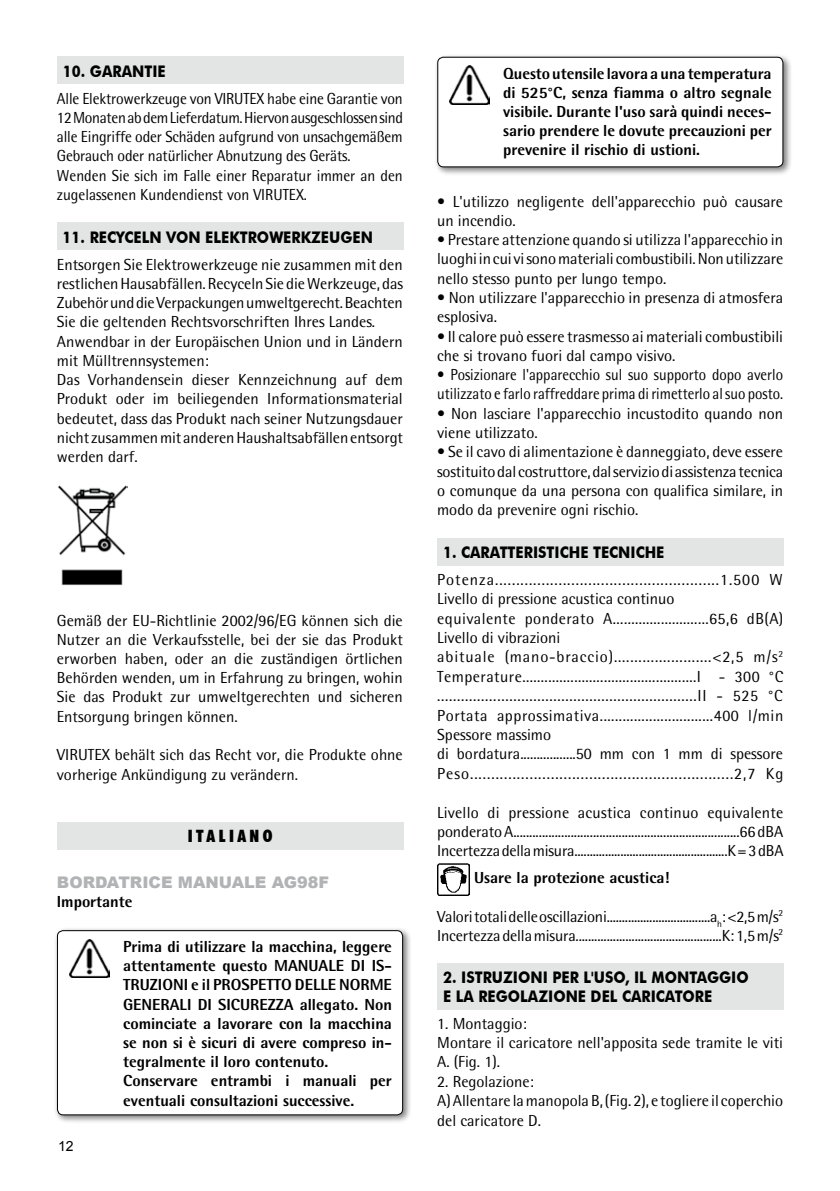
<style>
.page{position:relative;width:840px;height:1191px;background:#fff}
.page>*{position:absolute;margin:0;border:0;box-sizing:border-box;transform-origin:0 0}
.t1{font:900 condensed 17px "Futura BT";letter-spacing:.2em;color:#000}
.t2{font:16px/19.2px "Rotis Semi Sans";color:#000}
.t3{font:16px/19.4px "Rotis Semi Sans";letter-spacing:.025em;color:#000}
.t4{font:800 16px/19.2px "Rotis Semi Sans";color:#000}
.t5{font:16px/19.2px "Rotis Semi Sans";color:#000;scale:.95 1}
.t6{font:700 16px/19.4px "Futura BT";color:#000;scale:.9 1}
.t7{font:16px/19.2px "Rotis Semi Sans";color:#000;scale:.92 1}
.t8{font:900 16px "Arial";color:#b1b3b4}
.t9{font:14px "Arial";color:#000}
</style>
<div class="page">
<div style="left:57px;top:57px;width:346px;height:27px;background:#e3e4e4"></div>
<div style="left:57px;top:223px;width:346px;height:27px;background:#e3e4e4"></div>
<img style="left:58px;top:485px;width:70px;height:101px">
<div style="left:57px;top:822px;width:346px;height:27px;background:#e3e4e4"></div>
<div style="left:54px;top:927px;width:357px;height:197px;background:#000;opacity:.5"></div>
<div style="left:57px;top:930px;width:345px;height:184px;background:#fff;border-radius:6px"></div>
<img style="left:70px;top:939px;width:40px;height:39px">
<div style="left:57px;top:930px;width:346px;height:185px;border:1px solid #000;border-radius:6px"></div>
<div style="left:434px;top:53px;width:357px;height:124px;background:#000;opacity:.5"></div>
<div style="left:437px;top:57px;width:345px;height:110px;background:#fff;border-radius:6px"></div>
<img style="left:449px;top:66px;width:40px;height:38px">
<div style="left:437px;top:57px;width:346px;height:110px;border:1px solid #000;border-radius:6px"></div>
<div style="left:437px;top:538px;width:346px;height:27px;background:#e3e4e4"></div>
<img style="left:437px;top:863px;width:32px;height:33px">
<div style="left:437px;top:963px;width:345px;height:46px;background:#e3e4e4"></div>
<p class="t6" style="left:63px;top:61px;width:116px">10. GARANTIE</p>
<p class="t5" style="left:57px;top:88px;width:366px">Alle Elektrowerkzeuge von VIRUTEX habe eine Garantie von 12 Monaten ab dem Lieferdatum. Hiervon ausgeschlossen sind alle Eingriffe oder Schäden aufgrund von unsachgemäßem Gebrauch oder natürlicher Abnutzung des Geräts.<br>Wenden Sie sich im Falle einer Reparatur immer an den zugelassenen Kundendienst von VIRUTEX.</p>
<p class="t6" style="left:63px;top:227px;width:346px">11. RECYCELN VON ELEKTROWERKZEUGEN</p>
<p class="t2" style="left:57px;top:254px;width:347px">Entsorgen Sie Elektrowerkzeuge nie zusammen mit den restlichen Hausabfällen. Recyceln Sie die Werkzeuge, das Zubehör und die Verpackungen umweltgerecht. Beachten Sie die geltenden Rechtsvorschriften Ihres Landes.<br>Anwendbar in der Europäischen Union und in Ländern mit Mülltrennsystemen:<br>Das Vorhandensein dieser Kennzeichnung auf dem Produkt oder im beiliegenden Informationsmaterial bedeutet, dass das Produkt nach seiner Nutzungsdauer nicht zusammen mit anderen Haushaltsabfällen entsorgt werden darf.</p>
<p class="t2" style="left:57px;top:610px;width:347px;text-align:justify">Gemäß der EU-Richtlinie 2002/96/EG können sich die Nutzer an die Verkaufsstelle, bei der sie das Produkt erworben haben, oder an die zuständigen örtlichen Behörden wenden, um in Erfahrung zu bringen, wohin Sie das Produkt zur umweltgerechten und sicheren Entsorgung bringen können.</p>
<p class="t2" style="left:57px;top:745px;width:347px">VIRUTEX behält sich das Recht vor, die Produkte ohne vorherige Ankündigung zu verändern.</p>
<p class="t1" style="left:188px;top:825px;width:86px">ITALIANO</p>
<p class="t8" style="left:57px;top:870px;width:274px">BORDATRICE MANUALE AG98F</p>
<p class="t4" style="left:57px;top:892px;width:77px">Importante</p>
<p class="t4" style="left:123px;top:936px;width:270px">Prima di utilizzare la macchina, leggere attentamente questo MANUALE DI IS-TRUZIONI e il PROSPETTO DELLE NORME GENERALI DI SICUREZZA allegato. Non cominciate a lavorare con la macchina se non si è sicuri di avere compreso in&shy;tegralmente il loro contenuto.<br>Conservare entrambi i manuali per eventuali consultazioni successive.</p>
<p class="t9" style="left:58px;top:1136px;width:17px">12</p>
<p class="t4" style="left:503px;top:63px;width:270px;text-align:justify">Questo utensile lavora a una temperatura di 525°C, senza fiamma o altro segnale visibile. Durante l'uso sarà quindi neces&shy;sario prendere le dovute precauzioni per prevenire il rischio di ustioni.</p>
<p class="t2" style="left:437px;top:191px;width:347px">• L'utilizzo negligente dell'apparecchio può causare un incendio.</p>
<p class="t2" style="left:437px;top:230px;width:347px;text-align:justify">• Prestare attenzione quando si utilizza l'apparecchio in luoghi in cui vi sono materiali combustibili. Non utilizzare nello stesso punto per lungo tempo.</p>
<p class="t2" style="left:437px;top:288px;width:347px">• Non utilizzare l'apparecchio in presenza di atmosfera esplosiva.</p>
<p class="t2" style="left:437px;top:326px;width:347px">• Il calore può essere trasmesso ai materiali combustibili che si trovano fuori dal campo visivo.</p>
<p class="t7" style="left:437px;top:365px;width:377px">• Posizionare l'apparecchio sul suo supporto dopo averlo utilizzato e farlo raffreddare prima di rimetterlo al suo posto.</p>
<p class="t2" style="left:437px;top:404px;width:347px">• Non lasciare l'apparecchio incustodito quando non viene utilizzato.</p>
<p class="t2" style="left:437px;top:442px;width:347px;text-align:justify">• Se il cavo di alimentazione è danneggiato, deve essere sostituito dal costruttore, dal servizio di assistenza tecnica o comunque da una persona con qualifica similare, in modo da prevenire ogni rischio.</p>
<p class="t6" style="left:443px;top:542px;width:247px">1. CARATTERISTICHE TECNICHE</p>
<p class="t3" style="left:437px;top:569px;width:347px">Potenza.....................................................1.500 W Livello di pressione acustica continuo<br>equivalente ponderato A..........................65,6 dB(A)<br>Livello di vibrazioni<br>abituale (mano-braccio)........................&lt;2,5 m/s<sup>2<br></sup>Temperature...............................................I - 300 °C .................................................................II - 525 °C Portata approssimativa..............................400 l/min Spessore massimo<br>di bordatura.................50 mm con 1 mm di spessore Peso..............................................................2,7 Kg</p>
<p class="t2" style="left:437px;top:802px;width:348px;text-align:justify">Livello di pressione acustica continuo equivalente ponderato A.......................................................................66 dBA Incertezza della misura..................................................K = 3 dBA</p>
<p class="t4" style="left:474px;top:867px;width:197px">Usare la protezione acustica!</p>
<p class="t2" style="left:437px;top:906px;width:347px">Valori totali delle oscillazioni..................................a<sub>h</sub>: &lt;2,5 m/s<sup>2<br></sup>Incertezza della misura...............................................K: 1,5 m/s<sup>2</sup></p>
<p class="t6" style="left:443px;top:967px;width:341px">2. ISTRUZIONI PER L'USO, IL MONTAGGIO<br>E LA REGOLAZIONE DEL CARICATORE</p>
<p class="t2" style="left:437px;top:1013px;width:347px">1. Montaggio:<br>Montare il caricatore nell'apposita sede tramite le viti<br>A. (Fig. 1).</p>
<p class="t2" style="left:437px;top:1071px;width:347px">2. Regolazione:<br>A) Allentare la manopola B, (Fig. 2), e togliere il coperchio del caricatore D.</p>
</div>
